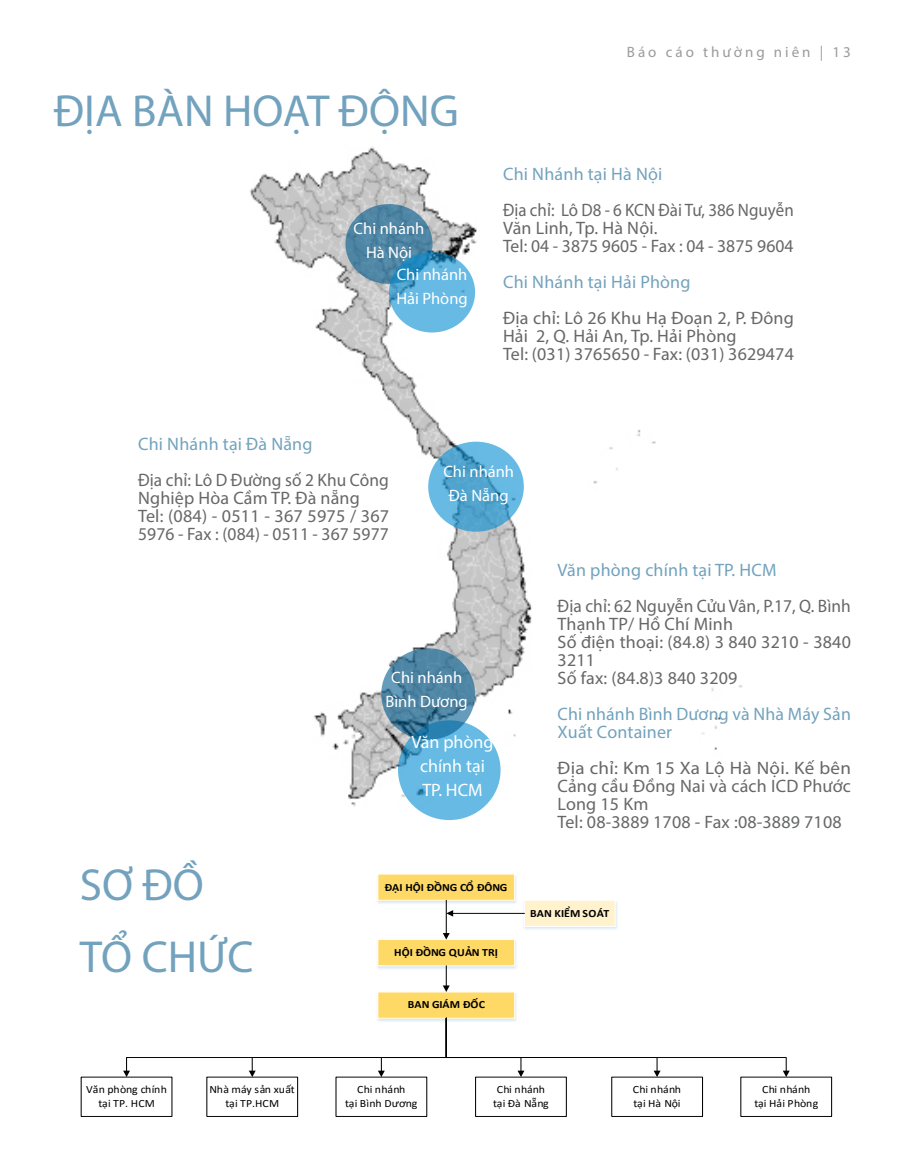
<style>
.page{position:relative;width:905px;height:1175px;background:#fff}
.page>*{position:absolute;margin:0;border:0;box-sizing:border-box;transform-origin:0 0}
.t1{font:45px/72px "Myriad Pro";color:#72a2bd}
.t2{font:18px/18px "Myriad Pro";letter-spacing:.01em;color:#666767;scale:.96 1}
.t3{font:18px/18px "Myriad Pro";letter-spacing:.01em;color:#72a2bd}
.t4{font:18px/18px "Myriad Pro";letter-spacing:.01em;color:#666767;scale:1.06 1}
.t5{font:18px/18px "Myriad Pro";letter-spacing:.01em;color:#666767}
.t6{font:18px/18px "Myriad Pro";letter-spacing:.01em;color:#666767;scale:.94 1}
.t7{font:18px/24px "Myriad Pro";color:#fff;text-align:center}
.t8{font:16.5px/24px "Myriad Pro";color:#fff;text-align:center}
.t9{font:15px "Myriad Pro";letter-spacing:.2em;color:#999b9c}
.t10{font:11.1px/13.4px "Calibri";color:#000;text-align:center;scale:1.07 1}
.t11{font:700 11.1px "Calibri";color:#000;scale:1.07 1}
.t12{font:11.1px/13.4px "Calibri";letter-spacing:-.02em;color:#000;scale:1.07 1}
</style>
<div class="page">
<img style="left:250px;top:147px;width:493px;height:662px">
<svg style="left:398px;top:720px;width:102px;height:100px;background:#63b7e1"></svg>
<svg style="left:345px;top:204px;width:87px;height:80px;background:#4e84a3"></svg>
<svg style="left:381px;top:648px;width:94px;height:92px;background:#4982a2"></svg>
<svg style="left:389px;top:252px;width:86px;height:80px;background:#58aeda"></svg>
<svg style="left:428px;top:441px;width:96px;height:90px;background:#58abd5"></svg>
<img style="left:377px;top:876px;width:140px;height:30px">
<div style="left:378px;top:874px;width:136px;height:26px;background:#ffd965"></div>
<div style="left:377px;top:873px;width:138px;height:27px;border:1px solid #fff"></div>
<img style="left:377px;top:941px;width:140px;height:28px">
<div style="left:378px;top:939px;width:136px;height:26px;background:#ffd965"></div>
<div style="left:377px;top:939px;width:138px;height:27px;border:1px solid #fff"></div>
<hr style="left:446px;top:900px;width:1px;height:33px;background:#000">
<svg style="left:443px;top:933px;width:6px;height:6px"></svg>
<div style="left:524px;top:900px;width:91px;height:26px;background:#fff2cc"></div>
<div style="left:524px;top:900px;width:91px;height:26px;border:1px solid #fff"></div>
<img style="left:515px;top:993px;width:2px;height:24px">
<div style="left:378px;top:992px;width:136px;height:26px;background:#ffd965"></div>
<div style="left:377px;top:991px;width:138px;height:27px;border:1px solid #fff"></div>
<svg style="left:443px;top:965px;width:6px;height:27px"></svg>
<svg style="left:123px;top:1017px;width:666px;height:60px"></svg>
<hr style="left:452px;top:913px;width:72px;height:1px;background:#000">
<svg style="left:446px;top:910px;width:7px;height:6px"></svg>
<h1 class="t1" style="left:54px;top:74px;width:406px">ĐỊA BÀN HOẠT ĐỘNG</h1>
<p class="t8" style="left:353px;top:216px;width:72px">Chi nhánh<br>Hà Nội</p>
<p class="t8" style="left:396px;top:262px;width:73px;text-align:left">Chi nhánh<br>Hải Phòng</p>
<p class="t9" style="left:627px;top:43px;width:225px">Báo cáo thường niên | 13</p>
<p class="t3" style="left:503px;top:165px;width:161px">Chi Nhánh tại Hà Nội</p>
<p class="t6" style="left:503px;top:201px;width:311px">Địa chỉ: Lô D8 - 6 KCN Đài Tư, 386 Nguyễn<br>Văn Linh, Tp. Hà Nội.<br>Tel: 04 - 3875 9605 - Fax : 04 - 3875 9604</p>
<p class="t3" style="left:503px;top:273px;width:189px">Chi Nhánh tại Hải Phòng</p>
<p class="t5" style="left:503px;top:309px;width:292px">Địa chỉ: Lô 26 Khu Hạ Đoạn 2, P. Đông<br>Hải 2, Q. Hải An, Tp. Hải Phòng<br>Tel: (031) 3765650 - Fax: (031) 3629474</p>
<p class="t3" style="left:138px;top:435px;width:176px">Chi Nhánh tại Đà Nẵng</p>
<p class="t2" style="left:138px;top:471px;width:263px">Địa chỉ: Lô D Đường số 2 Khu Công<br>Nghiệp Hòa Cầm TP. Đà nẵng<br>Tel: (084) - 0511 - 367 5975 / 367<br>5976 - Fax : (084) - 0511 - 367 5977</p>
<p class="t8" style="left:443px;top:459px;width:72px">Chi nhánh<br>Đà Nẵng</p>
<p class="t8" style="left:385px;top:665px;width:84px">Chi nhánh<br>Bình Dương</p>
<h1 class="t1" style="left:80px;top:848px;width:175px">SƠ ĐỒ<br>TỔ CHỨC</h1>
<p class="t7" style="left:411px;top:729px;width:84px">Văn phòng chính tại<br>TP. HCM</p>
<p class="t11" style="left:384px;top:879px;width:116px">ĐẠI HỘI ĐỒNG CỔ ĐÔNG</p>
<p class="t11" style="left:394px;top:944px;width:98px">HỘI ĐỒNG QUẢN TRỊ</p>
<p class="t11" style="left:408px;top:996px;width:74px">BAN GIÁM ĐỐC</p>
<p class="t3" style="left:557px;top:561px;width:220px">Văn phòng chính tại TP. HCM</p>
<p class="t2" style="left:557px;top:597px;width:307px">Địa chỉ: 62 Nguyễn Cửu Vân, P.17, Q. Bình<br>Thạnh TP/ Hồ Chí Minh<br>Số điện thoại: (84.8) 3 840 3210 - 3840<br>3211<br>Số fax: (84.8)3 840 3209</p>
<p class="t3" style="left:557px;top:705px;width:295px">Chi nhánh Bình Dương và Nhà Máy Sản<br>Xuất Container</p>
<p class="t4" style="left:557px;top:759px;width:278px">Địa chỉ: Km 15 Xa Lộ Hà Nội. Kế bên<br>Cảng cầu Đồng Nai và cách ICD Phước<br>Long 15 Km<br>Tel: 08-3889 1708 - Fax :08-3889 7108</p>
<p class="t11" style="left:530px;top:905px;width:75px">BAN KIỂM SOÁT</p>
<p class="t10" style="left:86px;top:1082px;width:77px">Văn phòng chính tại TP. HCM</p>
<p class="t10" style="left:209px;top:1082px;width:81px">Nhà máy sản xuất tại TP.HCM</p>
<p class="t10" style="left:345px;top:1082px;width:69px">Chi nhánh<br>tại Bình Dương</p>
<p class="t10" style="left:493px;top:1082px;width:54px">Chi nhánh tại Đà Nẵng</p>
<p class="t12" style="left:633px;top:1082px;width:47px">Chi nhánh tại Hà Nội</p>
<p class="t10" style="left:754px;top:1082px;width:61px">Chi nhánh<br>tại Hải Phòng</p>
</div>
